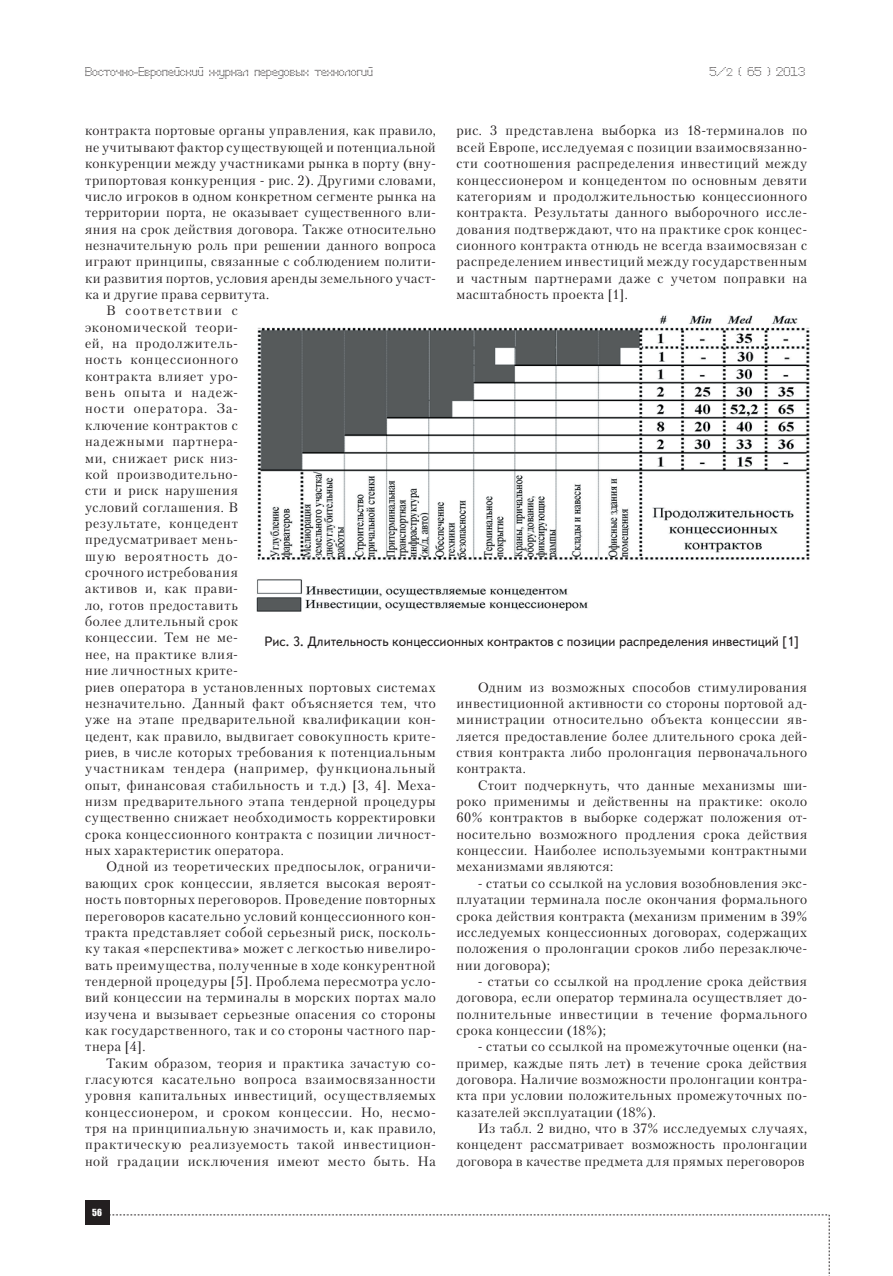
<style>
.page{position:relative;width:893px;height:1276px;background:#fff}
.page>*{position:absolute;margin:0;border:0;box-sizing:border-box;transform-origin:0 0}
.t1{font:13.5px/16.4px "Petersburg C";letter-spacing:.045em;color:#231f20;text-align:justify}
.t2{font:13.5px "Text Book C";color:#231f20}
.t3{font:13.5px "Petersburg C";letter-spacing:.065em;color:#231f20}
.t4{font:13.5px "Petersburg C";letter-spacing:.07em;color:#231f20}
.t5{font:13.5px "Petersburg C";letter-spacing:.075em;color:#231f20}
.t6{font:13.5px "Petersburg C";letter-spacing:.08em;color:#231f20}
.t7{font:13.5px "Petersburg C";letter-spacing:.105em;color:#231f20}
.t8{font:12px "Perfo";letter-spacing:.015em;color:#231f20}
.t9{font:9px "Impact";color:#fff}
.s1{font-size:10.5px}
</style>
<div class="page">
<div style="left:85px;top:1200px;width:24px;height:25px;background:#231f20"></div>
<svg style="left:109px;top:1214px;width:721px;height:62px"></svg>
<img style="left:257px;top:315px;width:552px;height:297px">
<p class="t8" style="left:85px;top:65px;width:289px">Восточно-Европейский журнал передовых технологий</p>
<p class="t8" style="left:709px;top:65px;width:97px">5/<span class="s1">2</span> ( 65 ) 2013</p>
<p class="t1" style="left:456px;top:122px;width:352px">рис. 3 представлена выборка из 18-терминалов по всей Европе, исследуемая с позиции взаимосвязанно&shy;сти соотношения распределения инвестиций между концессионером и концедентом по основным девяти категориям и продолжительностью концессионного контракта. Результаты данного выборочного иссле&shy;дования подтверждают, что на практике срок концес&shy;сионного контракта отнюдь не всегда взаимосвязан с распределением инвестиций между государственным и частным партнерами даже с учетом поправки на масштабность проекта [1].</p>
<p class="t1" style="left:85px;top:122px;width:352px">контракта портовые органы управления, как правило,</p>
<p class="t1" style="left:85px;top:139px;width:352px">не учитывают фактор существующей и потенциальной</p>
<p class="t1" style="left:85px;top:155px;width:352px">конкуренции между участниками рынка в порту (вну-</p>
<p class="t1" style="left:85px;top:171px;width:352px">трипортовая конкуренция - рис. 2). Другими словами,</p>
<p class="t1" style="left:85px;top:188px;width:352px">число игроков в одном конкретном сегменте рынка на</p>
<p class="t1" style="left:85px;top:204px;width:352px">территории порта, не оказывает существенного вли-</p>
<p class="t1" style="left:85px;top:220px;width:352px">яния на срок действия договора. Также относительно</p>
<p class="t1" style="left:85px;top:237px;width:352px">незначительную роль при решении данного вопроса</p>
<p class="t1" style="left:85px;top:253px;width:352px">играют принципы, связанные с соблюдением полити-</p>
<p class="t1" style="left:85px;top:270px;width:352px">ки развития портов, условия аренды земельного участ-</p>
<p class="t1" style="left:85px;top:286px;width:186px">ка и другие права сервитута.</p>
<p class="t7" style="left:106px;top:302px;width:133px">В соответствии с</p>
<p class="t1" style="left:85px;top:319px;width:155px">экономической теори-</p>
<p class="t3" style="left:85px;top:335px;width:155px">ей, на продолжитель-</p>
<p class="t1" style="left:85px;top:351px;width:155px">ность концессионного</p>
<p class="t1" style="left:85px;top:368px;width:155px">контракта влияет уро-</p>
<p class="t6" style="left:85px;top:384px;width:155px">вень опыта и надеж-</p>
<p class="t5" style="left:85px;top:401px;width:155px">ности оператора. За-</p>
<p class="t1" style="left:85px;top:417px;width:155px">ключение контрактов с</p>
<p class="t1" style="left:85px;top:433px;width:155px">надежными партнера-</p>
<p class="t1" style="left:85px;top:449px;width:155px">ми, снижает риск низ-</p>
<p class="t1" style="left:85px;top:466px;width:155px">кой производительно-</p>
<p class="t1" style="left:85px;top:482px;width:155px">сти и риск нарушения</p>
<p class="t1" style="left:85px;top:498px;width:155px">условий соглашения. В</p>
<p class="t1" style="left:85px;top:515px;width:155px">результате, концедент</p>
<p class="t1" style="left:85px;top:531px;width:155px">предусматривает мень-</p>
<p class="t5" style="left:85px;top:548px;width:155px">шую вероятность до-</p>
<p class="t1" style="left:85px;top:564px;width:155px">срочного истребования</p>
<p class="t1" style="left:85px;top:580px;width:155px">активов и, как прави-</p>
<p class="t1" style="left:85px;top:597px;width:155px">ло, готов предоставить</p>
<p class="t1" style="left:85px;top:613px;width:155px">более длительный срок</p>
<p class="t1" style="left:85px;top:629px;width:155px">концессии. Тем не ме-</p>
<p class="t1" style="left:85px;top:646px;width:155px">нее, на практике влия-</p>
<p class="t1" style="left:85px;top:662px;width:155px">ние личностных крите-</p>
<p class="t1" style="left:85px;top:678px;width:352px">риев оператора в установленных портовых системах</p>
<p class="t1" style="left:85px;top:695px;width:352px">незначительно. Данный факт объясняется тем, что</p>
<p class="t1" style="left:85px;top:711px;width:352px">уже на этапе предварительной квалификации кон-</p>
<p class="t1" style="left:85px;top:727px;width:352px">цедент, как правило, выдвигает совокупность крите-</p>
<p class="t1" style="left:85px;top:744px;width:352px">риев, в числе которых требования к потенциальным</p>
<p class="t4" style="left:85px;top:760px;width:352px">участникам тендера (например, функциональный</p>
<p class="t1" style="left:85px;top:776px;width:352px">опыт, финансовая стабильность и т.д.) [3, 4]. Меха-</p>
<p class="t1" style="left:85px;top:793px;width:352px">низм предварительного этапа тендерной процедуры</p>
<p class="t1" style="left:85px;top:809px;width:352px">существенно снижает необходимость корректировки</p>
<p class="t1" style="left:85px;top:825px;width:352px">срока концессионного контракта с позиции личност-</p>
<p class="t1" style="left:85px;top:842px;width:200px">ных характеристик оператора.</p>
<p class="t1" style="left:106px;top:858px;width:331px">Одной из теоретических предпосылок, ограничи-</p>
<p class="t1" style="left:85px;top:874px;width:352px">вающих срок концессии, является высокая вероят-</p>
<p class="t1" style="left:85px;top:891px;width:352px">ность повторных переговоров. Проведение повторных</p>
<p class="t1" style="left:85px;top:907px;width:352px">переговоров касательно условий концессионного кон-</p>
<p class="t1" style="left:85px;top:924px;width:352px">тракта представляет собой серьезный риск, посколь-</p>
<p class="t1" style="left:85px;top:940px;width:352px">ку такая «перспектива» может с легкостью нивелиро-</p>
<p class="t1" style="left:85px;top:956px;width:352px">вать преимущества, полученные в ходе конкурентной</p>
<p class="t1" style="left:85px;top:973px;width:352px">тендерной процедуры [5]. Проблема пересмотра усло-</p>
<p class="t1" style="left:85px;top:989px;width:352px">вий концессии на терминалы в морских портах мало</p>
<p class="t1" style="left:85px;top:1005px;width:352px">изучена и вызывает серьезные опасения со стороны</p>
<p class="t1" style="left:85px;top:1022px;width:352px">как государственного, так и со стороны частного пар-</p>
<p class="t1" style="left:85px;top:1038px;width:62px">тнера [4].</p>
<p class="t1" style="left:106px;top:1054px;width:331px">Таким образом, теория и практика зачастую со-</p>
<p class="t1" style="left:85px;top:1071px;width:352px">гласуются касательно вопроса взаимосвязанности</p>
<p class="t1" style="left:85px;top:1087px;width:352px">уровня капитальных инвестиций, осуществляемых</p>
<p class="t1" style="left:85px;top:1103px;width:352px">концессионером, и сроком концессии. Но, несмо-</p>
<p class="t1" style="left:85px;top:1120px;width:352px">тря на принципиальную значимость и, как правило,</p>
<p class="t3" style="left:85px;top:1136px;width:352px">практическую реализуемость такой инвестицион-</p>
<p class="t1" style="left:85px;top:1152px;width:352px">ной градации исключения имеют место быть. На</p>
<p class="t2" style="left:264px;top:634px;width:536px">Рис. 3. Длительность концессионных контрактов с позиции распределения инвестиций [1]</p>
<p class="t1" style="left:456px;top:678px;width:352px;text-indent:21px">Одним из возможных способов стимулирования инвестиционной активности со стороны портовой ад&shy;министрации относительно объекта концессии яв&shy;ляется предоставление более длительного срока дей&shy;ствия контракта либо пролонгация первоначального контракта.</p>
<p class="t1" style="left:456px;top:776px;width:352px;text-indent:21px">Стоит подчеркнуть, что данные механизмы ши&shy;роко применимы и действенны на практике: около 60% контрактов в выборке содержат положения от&shy;носительно возможного продления срока действия концессии. Наиболее используемыми контрактными механизмами являются:</p>
<p class="t1" style="left:456px;top:874px;width:352px;text-indent:21px">- статьи со ссылкой на условия возобновления экс&shy;плуатации терминала после окончания формального срока действия контракта (механизм применим в 39% исследуемых концессионных договорах, содержащих положения о пролонгации сроков либо перезаключе&shy;нии договора);</p>
<p class="t1" style="left:456px;top:973px;width:352px;text-indent:21px">- статьи со ссылкой на продление срока действия договора, если оператор терминала осуществляет до&shy;полнительные инвестиции в течение формального срока концессии (18%);</p>
<p class="t1" style="left:456px;top:1038px;width:352px;text-indent:21px">- статьи со ссылкой на промежуточные оценки (на&shy;пример, каждые пять лет) в течение срока действия договора. Наличие возможности пролонгации контра&shy;кта при условии положительных промежуточных по&shy;казателей эксплуатации (18%).</p>
<p class="t1" style="left:456px;top:1120px;width:352px;text-indent:21px">Из табл. 2 видно, что в 37% исследуемых случаях, концедент рассматривает возможность пролонгации договора в качестве предмета для прямых переговоров</p>
<p class="t9" style="left:92px;top:1205px;width:11px">56</p>
</div>
